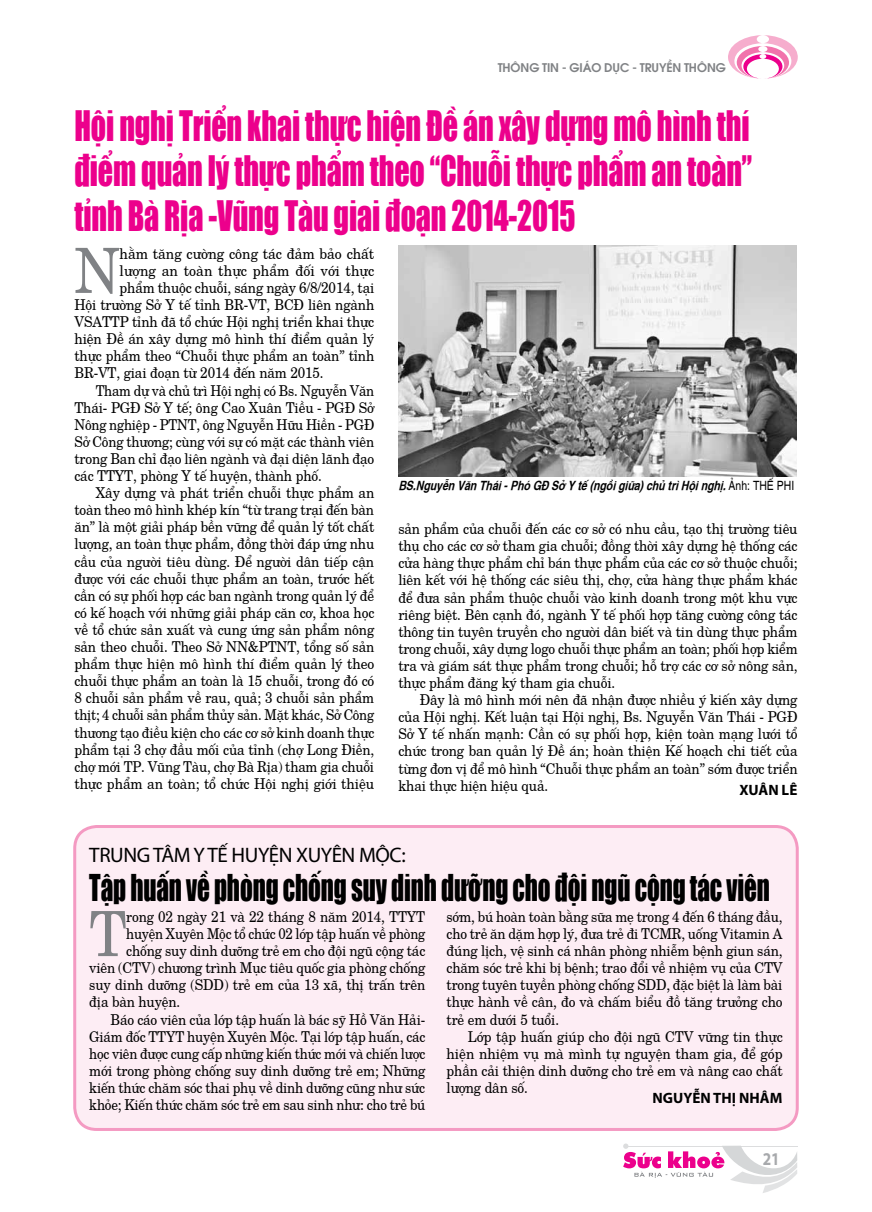
<style>
.page{position:relative;width:872px;height:1212px;background:#fff}
.page>*{position:absolute;margin:0;border:0;box-sizing:border-box;transform-origin:0 0}
.t1{font:62.4px "New Century";color:#808285;scale:.9 1}
.t2{font:38.7px/45px "Impact";letter-spacing:-.005em;color:#ec008c;text-align:justify;scale:.78 1}
.t3{font:34.05px "Impact";letter-spacing:-.005em;color:#000;scale:.74 1}
.t4{font:21px "Myriad Pro";letter-spacing:-.02em;color:#000}
.t5{font:700 18px "Myriad Pro";color:#a7a9ac;scale:.85 1}
.t6{font:15px/17.1px "New Century";letter-spacing:-.01em;color:#000;text-align:justify;scale:.9 1}
.t7{font:15px/17.1px "New Century";letter-spacing:-.01em;color:#000;text-align:justify;scale:.89 1}
.t8{font:15px "New Century";letter-spacing:-.01em;color:#000;scale:.88 1}
.t9{font:15px "New Century";letter-spacing:-.01em;color:#000;scale:.91 1}
.t10{font:15px "New Century";letter-spacing:-.01em;color:#000;scale:.93 1}
.t11{font:700 15px "Myriad Pro";letter-spacing:.005em;color:#000}
.t12{font:italic 700 condensed 12.75px "Helvetica";color:#000}
.t13{font:600 12px "Avant Garde";letter-spacing:-.01em;color:#808285}
.s1{font-weight:400;font-style:normal}
</style>
<div class="page">
<div style="left:75px;top:826px;width:722px;height:303px;background:#fdedf4;border-radius:22px"></div>
<div style="left:73px;top:825px;width:725px;height:306px;border:3px solid #f49ac2;border-radius:22px"></div>
<svg style="left:728px;top:35px;width:70px;height:44px"></svg>
<img style="left:398px;top:246px;width:398px;height:230px">
<svg style="left:623px;top:1143px;width:174px;height:50px"></svg>
<p class="t13" style="left:497px;top:58px;width:230px">THÔNG TIN - GIÁO DỤC - TRUYỀN THÔNG</p>
<h2 class="t2" style="left:74px;top:101px;width:870px">Hội nghị Triển khai thực hiện Đề án xây dựng mô hình thí điểm quản lý thực phẩm theo “Chuỗi thực phẩm an toàn” tỉnh Bà Rịa -Vũng Tàu giai đoạn 2014-2015</h2>
<h1 class="t1" style="left:74px;top:223px;width:52px">N</h1>
<p class="t10" style="left:120px;top:242px;width:275px">hằm tăng cường công tác đảm bảo chất</p>
<p class="t10" style="left:120px;top:259px;width:275px">lượng an toàn thực phẩm đối với thực</p>
<p class="t6" style="left:120px;top:278px;width:284px">phẩm thuộc chuỗi, sáng ngày 6/8/2014, tại</p>
<p class="t6" style="left:74px;top:295px;width:335px">Hội trường Sở Y tế tỉnh BR-VT, BCĐ liên ngành</p>
<p class="t6" style="left:74px;top:312px;width:335px">VSATTP tỉnh đã tổ chức Hội nghị triển khai thực</p>
<p class="t9" style="left:74px;top:327px;width:331px">hiện Đề án xây dựng mô hình thí điểm quản lý</p>
<p class="t6" style="left:74px;top:346px;width:335px">thực phẩm theo “Chuỗi thực phẩm an toàn” tỉnh</p>
<p class="t6" style="left:74px;top:363px;width:278px">BR-VT, giai đoạn từ 2014 đến năm 2015.</p>
<p class="t8" style="left:96px;top:379px;width:318px">Tham dự và chủ trì Hội nghị có Bs. Nguyễn Văn</p>
<p class="t6" style="left:74px;top:397px;width:335px">Thái- PGĐ Sở Y tế; ông Cao Xuân Tiều - PGĐ Sở</p>
<p class="t8" style="left:74px;top:413px;width:342px">Nông nghiệp - PTNT, ông Nguyễn Hữu Hiền - PGĐ</p>
<p class="t7" style="left:74px;top:431px;width:338px">Sở Công thương; cùng với sự có mặt các thành viên</p>
<p class="t6" style="left:74px;top:449px;width:335px">trong Ban chỉ đạo liên ngành và đại diện lãnh đạo</p>
<p class="t6" style="left:74px;top:466px;width:276px">các TTYT, phòng Y tế huyện, thành phố.</p>
<p class="t9" style="left:96px;top:481px;width:308px">Xây dựng và phát triển chuỗi thực phẩm an</p>
<p class="t6" style="left:74px;top:500px;width:334px">toàn theo mô hình khép kín “từ trang trại đến bàn</p>
<p class="t6" style="left:74px;top:517px;width:335px">ăn” là một giải pháp bền vững để quản lý tốt chất</p>
<p class="t6" style="left:74px;top:534px;width:335px">lượng, an toàn thực phẩm, đồng thời đáp ứng nhu</p>
<p class="t9" style="left:74px;top:550px;width:331px">cầu của người tiêu dùng. Ðể người dân tiếp cận</p>
<p class="t6" style="left:74px;top:568px;width:335px">được với các chuỗi thực phẩm an toàn, trước hết</p>
<p class="t6" style="left:74px;top:585px;width:334px">cần có sự phối hợp các ban ngành trong quản lý để</p>
<p class="t6" style="left:74px;top:602px;width:335px">có kế hoạch với những giải pháp căn cơ, khoa học</p>
<p class="t6" style="left:74px;top:620px;width:335px">về tổ chức sản xuất và cung ứng sản phẩm nông</p>
<p class="t6" style="left:74px;top:637px;width:335px">sản theo chuỗi. Theo Sở NN&amp;PTNT, tổng số sản</p>
<p class="t9" style="left:74px;top:652px;width:331px">phẩm thực hiện mô hình thí điểm quản lý theo</p>
<p class="t6" style="left:74px;top:671px;width:335px">chuỗi thực phẩm an toàn là 15 chuỗi, trong đó có</p>
<p class="t6" style="left:74px;top:688px;width:335px">8 chuỗi sản phẩm về rau, quả; 3 chuỗi sản phẩm</p>
<p class="t8" style="left:74px;top:704px;width:342px">thịt; 4 chuỗi sản phẩm thủy sản. Mặt khác, Sở Công</p>
<p class="t7" style="left:74px;top:722px;width:338px">thương tạo điều kiện cho các cơ sở kinh doanh thực</p>
<p class="t6" style="left:74px;top:739px;width:335px">phẩm tại 3 chợ đầu mối của tỉnh (chợ Long Điền,</p>
<p class="t7" style="left:74px;top:756px;width:338px">chợ mới TP. Vũng Tàu, chợ Bà Rịa) tham gia chuỗi</p>
<p class="t9" style="left:74px;top:772px;width:331px">thực phẩm an toàn; tổ chức Hội nghị giới thiệu</p>
<p class="t12" style="left:398px;top:476px;width:397px">BS.Nguyễn Văn Thái - Phó GĐ Sở Y tế (ngồi giữa) chủ trì Hội nghị. <span class="s1">Ảnh: THẾ PHI</span></p>
<p class="t6" style="left:398px;top:519px;width:445px">sản phẩm của chuỗi đến các cơ sở có nhu cầu, tạo thị trường tiêu thụ cho các cơ sở tham gia chuỗi; đồng thời xây dựng hệ thống các cửa hàng thực phẩm chỉ bán thực phẩm của các cơ sở thuộc chuỗi; liên kết với hệ thống các siêu thị, chợ, cửa hàng thực phẩm khác để đưa sản phẩm thuộc chuỗi vào kinh doanh trong một khu vực riêng biệt. Bên cạnh đó, ngành Y tế phối hợp tăng cường công tác thông tin tuyên truyền cho người dân biết và tin dùng thực phẩm trong chuỗi, xây dựng logo chuỗi thực phẩm an toàn; phối hợp kiểm tra và giám sát thực phẩm trong chuỗi; hỗ trợ các cơ sở nông sản, thực phẩm đăng ký tham gia chuỗi.</p>
<p class="t6" style="left:398px;top:690px;width:445px;text-indent:21px">Đây là mô hình mới nên đã nhận được nhiều ý kiến xây dựng của Hội nghị. Kết luận tại Hội nghị, Bs. Nguyễn Văn Thái - PGĐ Sở Y tế nhấn mạnh: Cần có sự phối hợp, kiện toàn mạng lưới tổ chức trong ban quản lý Đề án; hoàn thiện Kế hoạch chi tiết của từng đơn vị để mô hình “Chuỗi thực phẩm an toàn” sớm được triển khai thực hiện hiệu quả.</p>
<p class="t11" style="left:739px;top:780px;width:60px">XUÂN LÊ</p>
<h3 class="t4" style="left:89px;top:842px;width:318px">TRUNG TÂM Y TẾ HUYỆN XUYÊN MỘC:</h3>
<h3 class="t3" style="left:89px;top:862px;width:921px">Tập huấn về phòng chống suy dinh dưỡng cho đội ngũ cộng tác viên</h3>
<h1 class="t1" style="left:89px;top:886px;width:43px">T</h1>
<p class="t6" style="left:126px;top:906px;width:334px">rong 02 ngày 21 và 22 tháng 8 năm 2014, TTYT</p>
<p class="t7" style="left:446px;top:906px;width:379px">sớm, bú hoàn toàn bằng sữa mẹ trong 4 đến 6 tháng đầu, cho trẻ ăn dặm hợp lý, đưa trẻ đi TCMR, uống Vitamin A đúng lịch, vệ sinh cá nhân phòng nhiễm bệnh giun sán, chăm sóc trẻ khi bị bệnh; trao đổi về nhiệm vụ của CTV trong tuyên tuyền phòng chống SDD, đặc biệt là làm bài thực hành về cân, đo và chấm biểu đồ tăng trưởng cho trẻ em dưới 5 tuổi.</p>
<p class="t6" style="left:446px;top:1026px;width:375px;text-indent:21px">Lớp tập huấn giúp cho đội ngũ CTV vững tin thực hiện nhiệm vụ mà mình tự nguyện tham gia, để góp phần cải thiện dinh dưỡng cho trẻ em và nâng cao chất lượng dân số.</p>
<p class="t8" style="left:126px;top:922px;width:341px">huyện Xuyên Mộc tổ chức 02 lớp tập huấn về phòng</p>
<p class="t6" style="left:126px;top:941px;width:334px">chống suy dinh dưỡng trẻ em cho đội ngũ cộng tác</p>
<p class="t6" style="left:89px;top:958px;width:375px">viên (CTV) chương trình Mục tiêu quốc gia phòng chống</p>
<p class="t6" style="left:89px;top:975px;width:375px">suy dinh dưỡng (SDD) trẻ em của 13 xã, thị trấn trên</p>
<p class="t6" style="left:89px;top:992px;width:103px">địa bàn huyện.</p>
<p class="t6" style="left:111px;top:1009px;width:351px">Báo cáo viên của lớp tập huấn là bác sỹ Hồ Văn Hải-</p>
<p class="t7" style="left:89px;top:1026px;width:379px">Giám đốc TTYT huyện Xuyên Mộc. Tại lớp tập huấn, các</p>
<p class="t8" style="left:89px;top:1042px;width:383px">học viên được cung cấp những kiến thức mới và chiến lược</p>
<p class="t6" style="left:89px;top:1060px;width:375px">mới trong phòng chống suy dinh dưỡng trẻ em; Những</p>
<p class="t7" style="left:89px;top:1077px;width:379px">kiến thức chăm sóc thai phụ về dinh dưỡng cũng như sức</p>
<p class="t7" style="left:89px;top:1094px;width:379px">khỏe; Kiến thức chăm sóc trẻ em sau sinh như: cho trẻ bú</p>
<p class="t11" style="left:652px;top:1088px;width:130px">NGUYỄN THỊ NHÂM</p>
<p class="t5" style="left:762px;top:1147px;width:21px">21</p>
</div>
